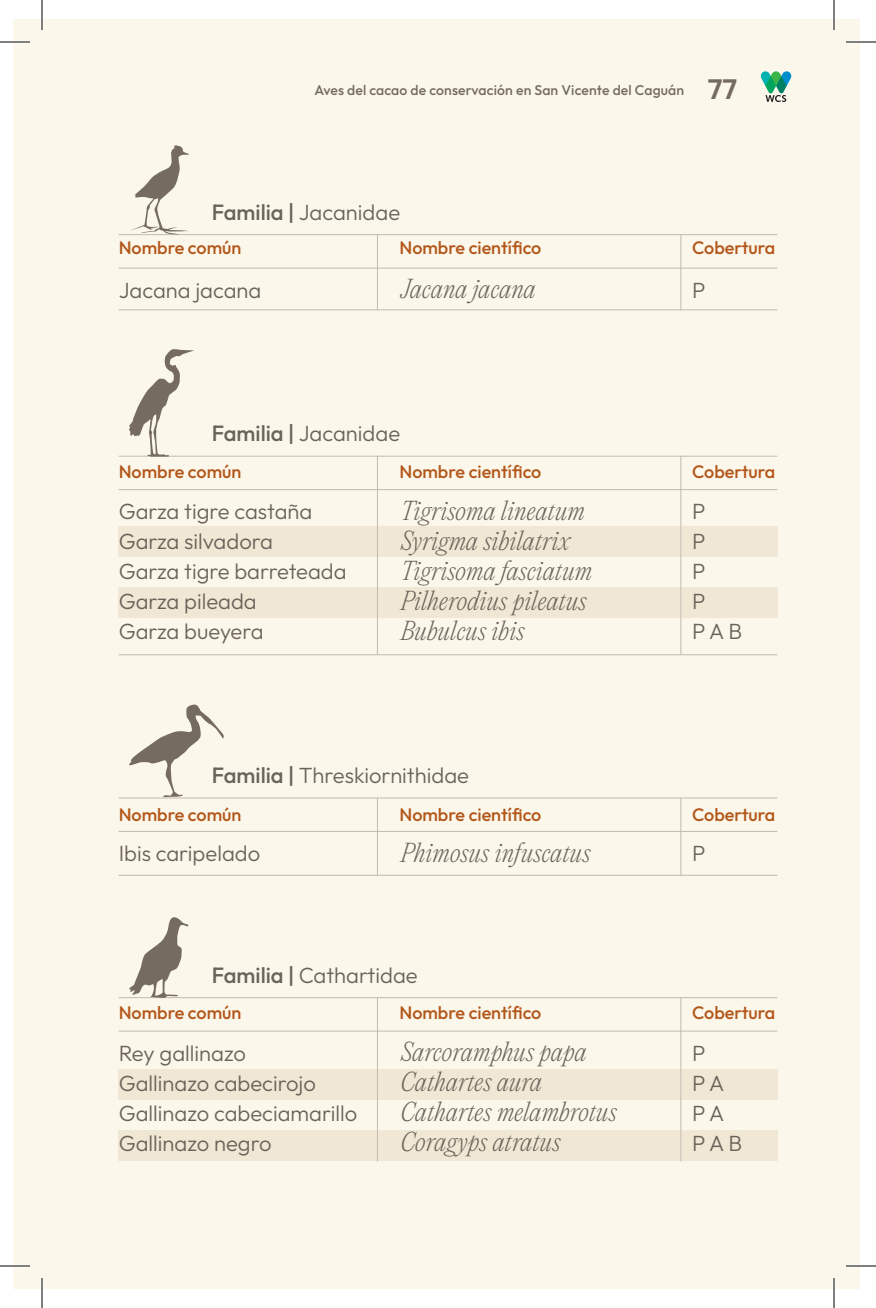
<style>
.page{position:relative;width:876px;height:1308px;background:#fff}
.page>*{position:absolute;margin:0;border:0;box-sizing:border-box;transform-origin:0 0}
.t1{font:italic 200 24px "PP Editorial New";letter-spacing:.01em;color:#6b6359}
.t2{font:300 22px "Outfit";color:#6b6359}
.t3{font:300 22px "Outfit";color:#6a635a}
.t4{font:500 18px "Outfit";color:#b3571a}
.t5{font:500 14px "Outfit";letter-spacing:.01em;color:#756b61}
.s1{font-weight:600;font-size:28px}
.s2{font-weight:500}
</style>
<div class="page">
<div style="left:14px;top:19px;width:846px;height:1270px;background:#fbf7eb"></div>
<svg style="left:761px;top:71px;width:30px;height:31px"></svg>
<div style="left:119px;top:526px;width:659px;height:31px;background:#f0e7d5"></div>
<div style="left:119px;top:1069px;width:659px;height:30px;background:#f0e7d5"></div>
<div style="left:119px;top:1130px;width:659px;height:31px;background:#f0e7d5"></div>
<div style="left:119px;top:587px;width:659px;height:31px;background:#f0e7d5"></div>
<hr style="left:377px;top:234px;width:1px;height:76px;background:#c4bab0">
<hr style="left:377px;top:456px;width:1px;height:199px;background:#c4bab0">
<hr style="left:377px;top:798px;width:1px;height:78px;background:#c4bab0">
<hr style="left:377px;top:997px;width:1px;height:164px;background:#c4bab0">
<hr style="left:680px;top:234px;width:1px;height:76px;background:#c4bab0">
<hr style="left:680px;top:456px;width:1px;height:199px;background:#c4bab0">
<hr style="left:680px;top:798px;width:1px;height:78px;background:#c4bab0">
<hr style="left:680px;top:997px;width:1px;height:164px;background:#c4bab0">
<hr style="left:119px;top:234px;width:658px;height:1px;background:#c4bab0">
<hr style="left:119px;top:456px;width:658px;height:1px;background:#c4bab0">
<hr style="left:119px;top:798px;width:658px;height:1px;background:#c4bab0">
<hr style="left:119px;top:997px;width:658px;height:1px;background:#c4bab0">
<hr style="left:119px;top:268px;width:658px;height:1px;background:#c4bab0">
<hr style="left:119px;top:309px;width:658px;height:1px;background:#c4bab0">
<hr style="left:119px;top:489px;width:658px;height:1px;background:#c4bab0">
<hr style="left:119px;top:654px;width:658px;height:1px;background:#c4bab0">
<hr style="left:119px;top:831px;width:658px;height:1px;background:#c4bab0">
<hr style="left:119px;top:875px;width:658px;height:1px;background:#c4bab0">
<hr style="left:119px;top:1031px;width:658px;height:1px;background:#c4bab0">
<svg style="left:130px;top:145px;width:59px;height:90px"></svg>
<svg style="left:129px;top:349px;width:65px;height:108px"></svg>
<svg style="left:129px;top:704px;width:95px;height:93px"></svg>
<svg style="left:129px;top:917px;width:60px;height:81px"></svg>
<hr style="left:0;top:41px;width:30px;height:2px;background:#fff">
<hr style="left:846px;top:41px;width:30px;height:2px;background:#fff">
<hr style="left:0;top:1265px;width:30px;height:2px;background:#fff">
<hr style="left:846px;top:1265px;width:30px;height:2px;background:#fff">
<hr style="left:41px;top:0;width:2px;height:30px;background:#fff">
<hr style="left:41px;top:1278px;width:2px;height:30px;background:#fff">
<hr style="left:833px;top:0;width:2px;height:30px;background:#fff">
<hr style="left:833px;top:1278px;width:2px;height:30px;background:#fff">
<hr style="left:0;top:42px;width:30px;height:1px;background:#000">
<hr style="left:846px;top:42px;width:30px;height:1px;background:#000">
<hr style="left:0;top:1266px;width:30px;height:1px;background:#000">
<hr style="left:846px;top:1266px;width:30px;height:1px;background:#000">
<hr style="left:42px;top:0;width:1px;height:30px;background:#000">
<hr style="left:42px;top:1278px;width:1px;height:30px;background:#000">
<hr style="left:834px;top:0;width:1px;height:30px;background:#000">
<hr style="left:834px;top:1278px;width:1px;height:30px;background:#000">
<p class="t5" style="left:314px;top:81px;width:424px">Aves del cacao de conservación en San Vicente del Caguán <span class="s1">77</span></p>
<p class="t3" style="left:212px;top:198px;width:190px"><span class="s2">Familia |</span> Jacanidae</p>
<p class="t4" style="left:119px;top:236px;width:124px">Nombre común</p>
<p class="t4" style="left:399px;top:236px;width:143px">Nombre científico</p>
<p class="t4" style="left:692px;top:236px;width:85px">Cobertura</p>
<p class="t2" style="left:119px;top:276px;width:144px">Jacana jacana</p>
<p class="t1" style="left:401px;top:273px;width:137px">Jacana jacana</p>
<p class="t2" style="left:692px;top:276px;width:15px">P</p>
<p class="t3" style="left:212px;top:420px;width:190px"><span class="s2">Familia |</span> Jacanidae</p>
<p class="t4" style="left:119px;top:460px;width:124px">Nombre común</p>
<p class="t4" style="left:399px;top:460px;width:143px">Nombre científico</p>
<p class="t4" style="left:692px;top:460px;width:85px">Cobertura</p>
<p class="t2" style="left:119px;top:498px;width:195px">Garza tigre castaña</p>
<p class="t2" style="left:119px;top:528px;width:156px">Garza silvadora</p>
<p class="t2" style="left:119px;top:558px;width:230px">Garza tigre barreteada</p>
<p class="t2" style="left:119px;top:588px;width:140px">Garza pileada</p>
<p class="t2" style="left:119px;top:618px;width:146px">Garza bueyera</p>
<p class="t1" style="left:401px;top:494px;width:186px">Tigrisoma lineatum</p>
<p class="t1" style="left:401px;top:524px;width:171px">Syrigma sibilatrix</p>
<p class="t1" style="left:401px;top:554px;width:193px">Tigrisoma fasciatum</p>
<p class="t1" style="left:401px;top:584px;width:188px">Pilherodius pileatus</p>
<p class="t1" style="left:401px;top:614px;width:126px">Bubulcus ibis</p>
<p class="t2" style="left:692px;top:498px;width:15px">P</p>
<p class="t2" style="left:692px;top:528px;width:15px">P</p>
<p class="t2" style="left:692px;top:558px;width:15px">P</p>
<p class="t2" style="left:692px;top:588px;width:15px">P</p>
<p class="t2" style="left:692px;top:618px;width:52px">P A B</p>
<p class="t3" style="left:212px;top:762px;width:259px"><span class="s2">Familia |</span> Threskiornithidae</p>
<p class="t4" style="left:119px;top:803px;width:124px">Nombre común</p>
<p class="t4" style="left:399px;top:803px;width:143px">Nombre científico</p>
<p class="t4" style="left:692px;top:803px;width:85px">Cobertura</p>
<p class="t2" style="left:119px;top:840px;width:143px">Ibis caripelado</p>
<p class="t1" style="left:401px;top:836px;width:191px">Phimosus infuscatus</p>
<p class="t2" style="left:692px;top:840px;width:15px">P</p>
<p class="t3" style="left:212px;top:961px;width:207px"><span class="s2">Familia |</span> Cathartidae</p>
<p class="t4" style="left:119px;top:1001px;width:124px">Nombre común</p>
<p class="t4" style="left:399px;top:1001px;width:143px">Nombre científico</p>
<p class="t4" style="left:692px;top:1001px;width:85px">Cobertura</p>
<p class="t2" style="left:119px;top:1039px;width:129px">Rey gallinazo</p>
<p class="t2" style="left:119px;top:1069px;width:199px">Gallinazo cabecirojo</p>
<p class="t2" style="left:119px;top:1099px;width:240px">Gallinazo cabeciamarillo</p>
<p class="t2" style="left:119px;top:1129px;width:154px">Gallinazo negro</p>
<p class="t1" style="left:401px;top:1036px;width:188px">Sarcoramphus papa</p>
<p class="t1" style="left:401px;top:1066px;width:143px">Cathartes aura</p>
<p class="t1" style="left:401px;top:1096px;width:218px">Cathartes melambrotus</p>
<p class="t1" style="left:401px;top:1126px;width:161px">Coragyps atratus</p>
<p class="t2" style="left:692px;top:1039px;width:15px">P</p>
<p class="t2" style="left:692px;top:1069px;width:34px">P A</p>
<p class="t2" style="left:692px;top:1099px;width:34px">P A</p>
<p class="t2" style="left:692px;top:1129px;width:52px">P A B</p>
</div>
